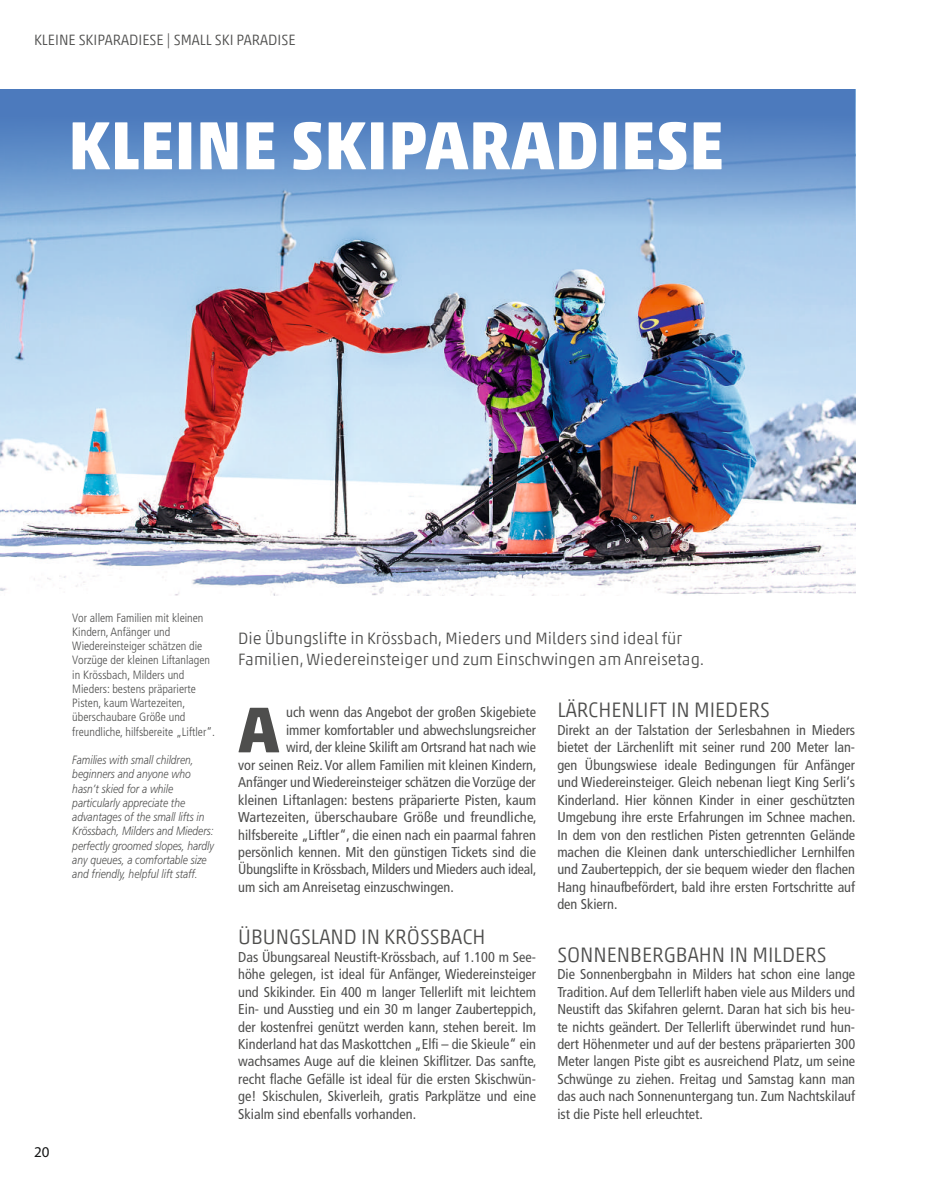
<style>
.page{position:relative;width:936px;height:1191px;background:#fff}
.page>*{position:absolute;margin:0;border:0;box-sizing:border-box;transform-origin:0 0}
.t1{font:700 69px "Akko Pro";color:#fff}
.t2{font:700 65.55px "Akko Std";color:#4e4e4d}
.t3{font:300 21px "Akko Pro";color:#4e4e4d}
.t4{font:300 16.5px/21px "Akko Pro";color:#4e4e4d}
.t5{font:300 15px "Akko Pro";color:#4e4e4d}
.t6{font:15px "Myriad Pro";color:#151616}
.t7{font:condensed 14.25px/17.4px "Frutiger LT Std";color:#4e4e4d;text-align:justify}
.t8{font:italic 300 12px/14.2px "Frutiger LT Std";color:#4e4e4d;scale:.85 1}
.t9{font:300 condensed 12px/14.2px "Frutiger LT Std";color:#4e4e4d}
</style>
<div class="page">
<img style="left:0;top:225px;width:855px;height:370px">
<svg style="left:0;top:89px;width:855px;height:136px;background:#6a95cc"></svg>
<p class="t5" style="left:34px;top:31px;width:263px">KLEINE SKIPARADIESE | SMALL SKI PARADISE</p>
<h1 class="t1" style="left:68px;top:103px;width:657px">KLEINE SKIPARADIESE</h1>
<p class="t9" style="left:72px;top:610px;width:144px">Vor allem Familien mit kleinen<br>Kindern, Anfänger und<br>Wiedereinsteiger schätzen die<br>Vorzüge der kleinen Liftanlagen in Krössbach, Milders und<br>Mieders: bestens präparierte<br>Pisten, kaum Wartezeiten, überschaubare Größe und freundliche, hilfsbereite „Liftler“.</p>
<p class="t8" style="left:72px;top:753px;width:168px">Families with small children, beginners and anyone who hasn’t skied for a while particularly appreciate the advantages of the small lifts in<br>Krössbach, Milders and Mieders: perfectly groomed slopes, hardly any queues, a comfortable size and friendly, helpful lift staff.</p>
<p class="t6" style="left:34px;top:1142px;width:17px">20</p>
<p class="t4" style="left:238px;top:627px;width:467px">Die Übungslifte in Krössbach, Mieders und Milders sind ideal für<br>Familien, Wiedereinsteiger und zum Einschwingen am Anreisetag.</p>
<h2 class="t2" style="left:238px;top:689px;width:43px">A</h2>
<p class="t7" style="left:286px;top:704px;width:251px">uch wenn das Angebot der großen Skigebiete</p>
<p class="t7" style="left:286px;top:721px;width:251px">immer komfortabler und abwechslungsreicher</p>
<p class="t7" style="left:286px;top:739px;width:251px">wird, der kleine Skilift am Ortsrand hat nach wie</p>
<p class="t7" style="left:238px;top:756px;width:300px">vor seinen Reiz. Vor allem Familien mit kleinen Kindern,</p>
<p class="t7" style="left:238px;top:773px;width:299px">Anfänger und Wiedereinsteiger schätzen die Vorzüge der</p>
<p class="t7" style="left:238px;top:791px;width:299px">kleinen Liftanlagen: bestens präparierte Pisten, kaum</p>
<p class="t7" style="left:238px;top:808px;width:300px">Wartezeiten, überschaubare Größe und freundliche,</p>
<p class="t7" style="left:238px;top:826px;width:299px">hilfsbereite „Liftler“, die einen nach ein paarmal fahren</p>
<p class="t7" style="left:238px;top:843px;width:299px">persönlich kennen. Mit den günstigen Tickets sind die</p>
<p class="t7" style="left:238px;top:861px;width:300px">Übungslifte in Krössbach, Milders und Mieders auch ideal,</p>
<p class="t7" style="left:238px;top:878px;width:217px">um sich am Anreisetag einzuschwingen.</p>
<h3 class="t3" style="left:238px;top:924px;width:249px">ÜBUNGSLAND IN KRÖSSBACH</h3>
<p class="t7" style="left:238px;top:948px;width:300px">Das Übungsareal Neustift-Krössbach, auf 1.100 m See&shy;höhe gelegen, ist ideal für Anfänger, Wiedereinsteiger und Skikinder. Ein 400 m langer Tellerlift mit leichtem Ein- und Ausstieg und ein 30 m langer Zauberteppich, der kostenfrei genützt werden kann, stehen bereit. Im Kinderland hat das Maskottchen „Elfi – die Skieule“ ein wachsames Auge auf die kleinen Skiflitzer. Das sanfte, recht flache Gefälle ist ideal für die ersten Skischwün&shy;ge! Skischulen, Skiverleih, gratis Parkplätze und eine Skialm sind ebenfalls vorhanden.</p>
<h3 class="t3" style="left:557px;top:697px;width:214px">LÄRCHENLIFT IN MIEDERS</h3>
<p class="t7" style="left:557px;top:721px;width:300px">Direkt an der Talstation der Serlesbahnen in Mieders bietet der Lärchenlift mit seiner rund 200 Meter lan&shy;gen Übungswiese ideale Bedingungen für Anfänger und Wiedereinsteiger. Gleich nebenan liegt King Serli‘s Kinderland. Hier können Kinder in einer geschützten Umgebung ihre erste Erfahrungen im Schnee machen.<br>In dem von den restlichen Pisten getrennten Gelände machen die Kleinen dank unterschiedlicher Lernhilfen und Zauberteppich, der sie bequem wieder den flachen Hang hinaufbefördert, bald ihre ersten Fortschritte auf den Skiern.</p>
<h3 class="t3" style="left:557px;top:941px;width:271px">SONNENBERGBAHN IN MILDERS</h3>
<p class="t7" style="left:557px;top:965px;width:299px">Die Sonnenbergbahn in Milders hat schon eine lange Tradition. Auf dem Tellerlift haben viele aus Milders und Neustift das Skifahren gelernt. Daran hat sich bis heu&shy;te nichts geändert. Der Tellerlift überwindet rund hun&shy;dert Höhenmeter und auf der bestens präparierten 300<br>Meter langen Piste gibt es ausreichend Platz, um seine Schwünge zu ziehen. Freitag und Samstag kann man das auch nach Sonnenuntergang tun. Zum Nachtskilauf ist die Piste hell erleuchtet.</p>
</div>
